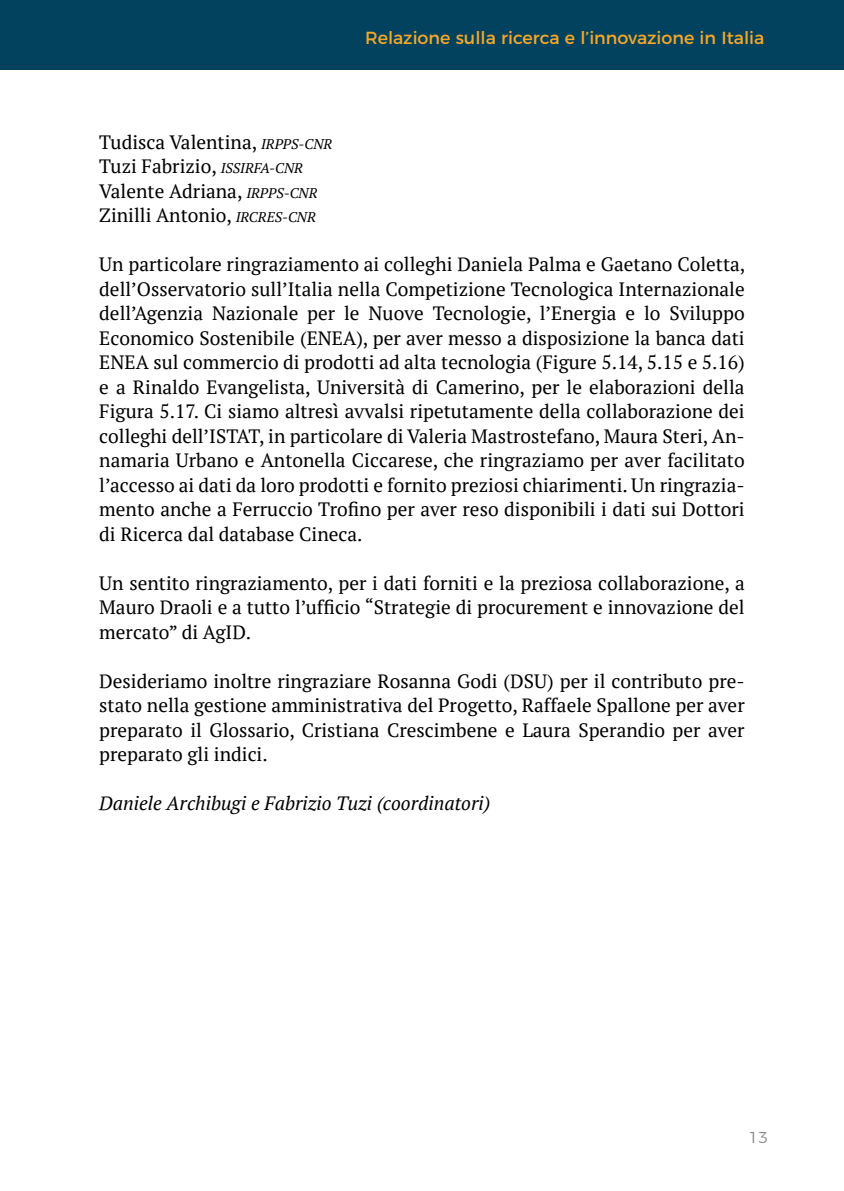
<style>
.page{position:relative;width:844px;height:1191px;background:#fff}
.page>*{position:absolute;margin:0;border:0;box-sizing:border-box;transform-origin:0 0}
.t1{font:19.25px/24.5px "PT Serif";color:#000;text-align:justify}
.t2{font:italic 19.25px "PT Serif";color:#000}
.t3{font:17.5px "Montserrat";color:#f7a827}
.t4{font:300 15.75px "Montserrat";color:#878787}
.s1{font-style:italic;font-size:14px}
</style>
<div class="page">
<div style="left:0;top:0;width:843px;height:69px;background:#02425e"></div>
<p class="t3" style="left:365px;top:23px;width:401px">Relazione sulla ricerca e l’innovazione in Italia</p>
<p class="t1" style="left:99px;top:129px;width:234px;text-align:left">Tudisca Valentina, <span class="s1">IRPPS-CNR<br></span>Tuzi Fabrizio, <span class="s1">ISSIRFA-CNR<br></span>Valente Adriana, <span class="s1">IRPPS-CNR<br></span>Zinilli Antonio, <span class="s1">IRCRES-CNR</span></p>
<p class="t1" style="left:99px;top:252px;width:647px">Un particolare ringraziamento ai colleghi Daniela Palma e Gaetano Coletta, dell’Osservatorio sull’Italia nella Competizione Tecnologica Internazionale dell’Agenzia Nazionale per le Nuove Tecnologie, l’Energia e lo Sviluppo Economico Sostenibile (ENEA), per aver messo a disposizione la banca dati ENEA sul commercio di prodotti ad alta tecnologia (Figure 5.14, 5.15 e 5.16) e a Rinaldo Evangelista, Università di Camerino, per le elaborazioni della Figura 5.17. Ci siamo altresì avvalsi ripetutamente della collaborazione dei colleghi dell’ISTAT, in particolare di Valeria Mastrostefano, Maura Steri, An&shy;namaria Urbano e Antonella Ciccarese, che ringraziamo per aver facilitato l’accesso ai dati da loro prodotti e fornito preziosi chiarimenti. Un ringrazia&shy;mento anche a Ferruccio Trofino per aver reso disponibili i dati sui Dottori di Ricerca dal database Cineca.</p>
<p class="t1" style="left:99px;top:570px;width:646px">Un sentito ringraziamento, per i dati forniti e la preziosa collaborazione, a Mauro Draoli e a tutto l’ufficio “Strategie di procurement e innovazione del mercato” di AgID.</p>
<p class="t1" style="left:99px;top:668px;width:646px">Desideriamo inoltre ringraziare Rosanna Godi (DSU) per il contributo pre&shy;stato nella gestione amministrativa del Progetto, Raffaele Spallone per aver preparato il Glossario, Cristiana Crescimbene e Laura Sperandio per aver preparato gli indici.</p>
<p class="t2" style="left:99px;top:791px;width:392px">Daniele Archibugi e Fabrizio Tuzi (coordinatori)</p>
<p class="t4" style="left:748px;top:1125px;width:21px">13</p>
</div>
